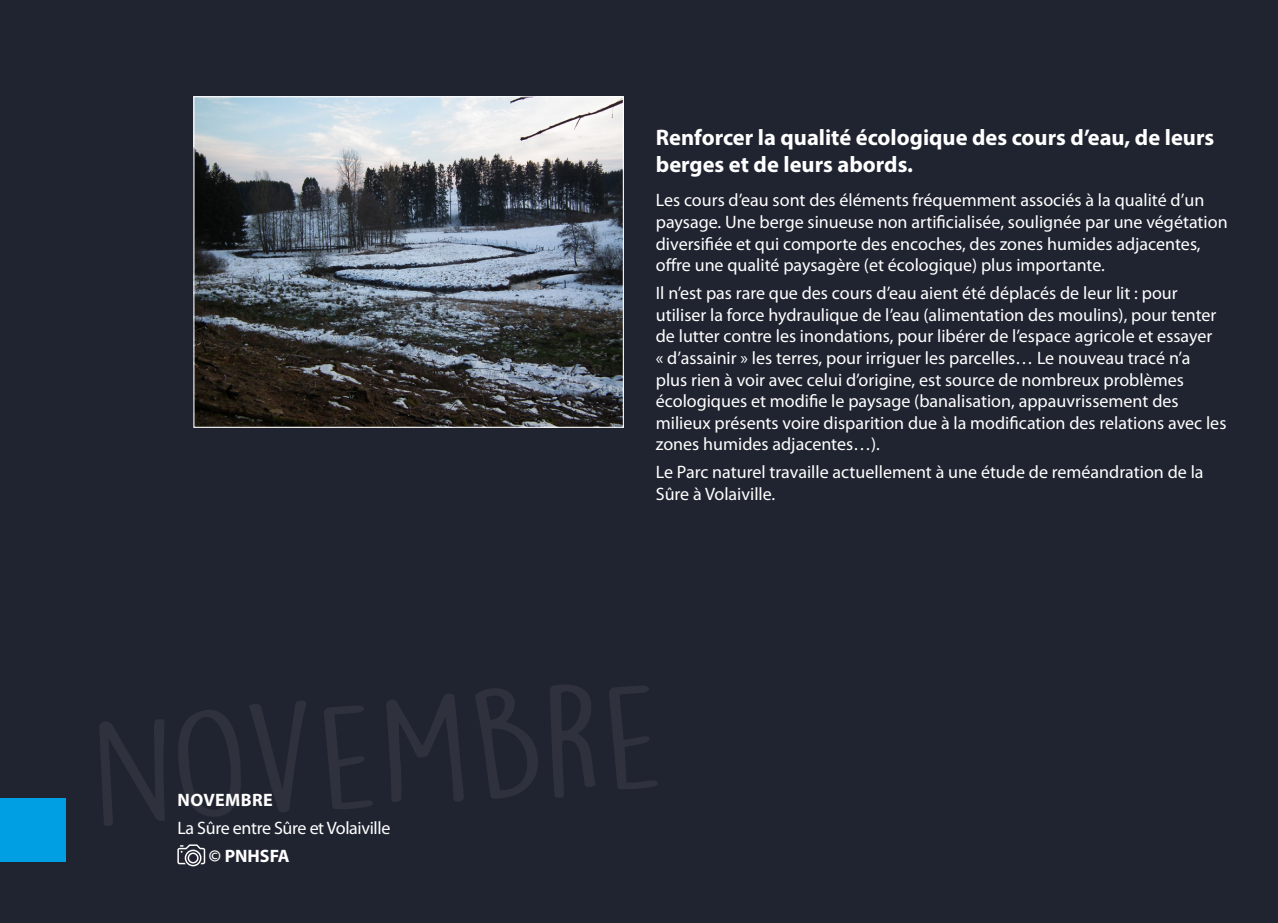
<style>
.page{position:relative;width:1278px;height:923px;background:#202430}
.page>*{position:absolute;margin:0;border:0;box-sizing:border-box;transform-origin:0 0}
.t1{font:700 22.5px/27px "Myriad Pro";color:#fff}
.t2{font:18px/21.6px "Myriad Pro";color:#fff}
.t3{font:18px "Myriad Pro";letter-spacing:-.02em;color:#fff}
.t4{font:700 18px "Myriad Pro";letter-spacing:.015em;color:#fff}
</style>
<div class="page">
<img style="left:195px;top:98px;width:427px;height:328px">
<div style="left:193px;top:96px;width:431px;height:332px;border:1px solid #fff"></div>
<div style="left:0;top:798px;width:66px;height:64px;background:#009fe3"></div>
<svg style="left:177px;top:844px;width:28px;height:22px"></svg>
<p class="t4" style="left:178px;top:788px;width:97px">NOVEMBRE</p>
<p class="t3" style="left:177px;top:816px;width:214px">La Sûre entre Sûre et Volaiville</p>
<p class="t4" style="left:209px;top:844px;width:82px">© PNHSFA</p>
<p class="t1" style="left:656px;top:123px;width:560px">Renforcer la qualité écologique des cours d’eau, de leurs berges et de leurs abords.</p>
<p class="t2" style="left:656px;top:189px;width:573px">Les cours d’eau sont des éléments fréquemment associés à la qualité d’un paysage. Une berge sinueuse non artificialisée, soulignée par une végétation diversifiée et qui comporte des encoches, des zones humides adjacentes, offre une qualité paysagère (et écologique) plus importante.</p>
<p class="t2" style="left:656px;top:282px;width:572px">Il n’est pas rare que des cours d’eau aient été déplacés de leur lit : pour utiliser la force hydraulique de l’eau (alimentation des moulins), pour tenter de lutter contre les inondations, pour libérer de l’espace agricole et essayer<br>« d’assainir » les terres, pour irriguer les parcelles… Le nouveau tracé n’a plus rien à voir avec celui d’origine, est source de nombreux problèmes écologiques et modifie le paysage (banalisation, appauvrissement des milieux présents voire disparition due à la modification des relations avec les zones humides adjacentes…).</p>
<p class="t2" style="left:656px;top:461px;width:549px">Le Parc naturel travaille actuellement à une étude de reméandration de la<br>Sûre à Volaiville.</p>
</div>
